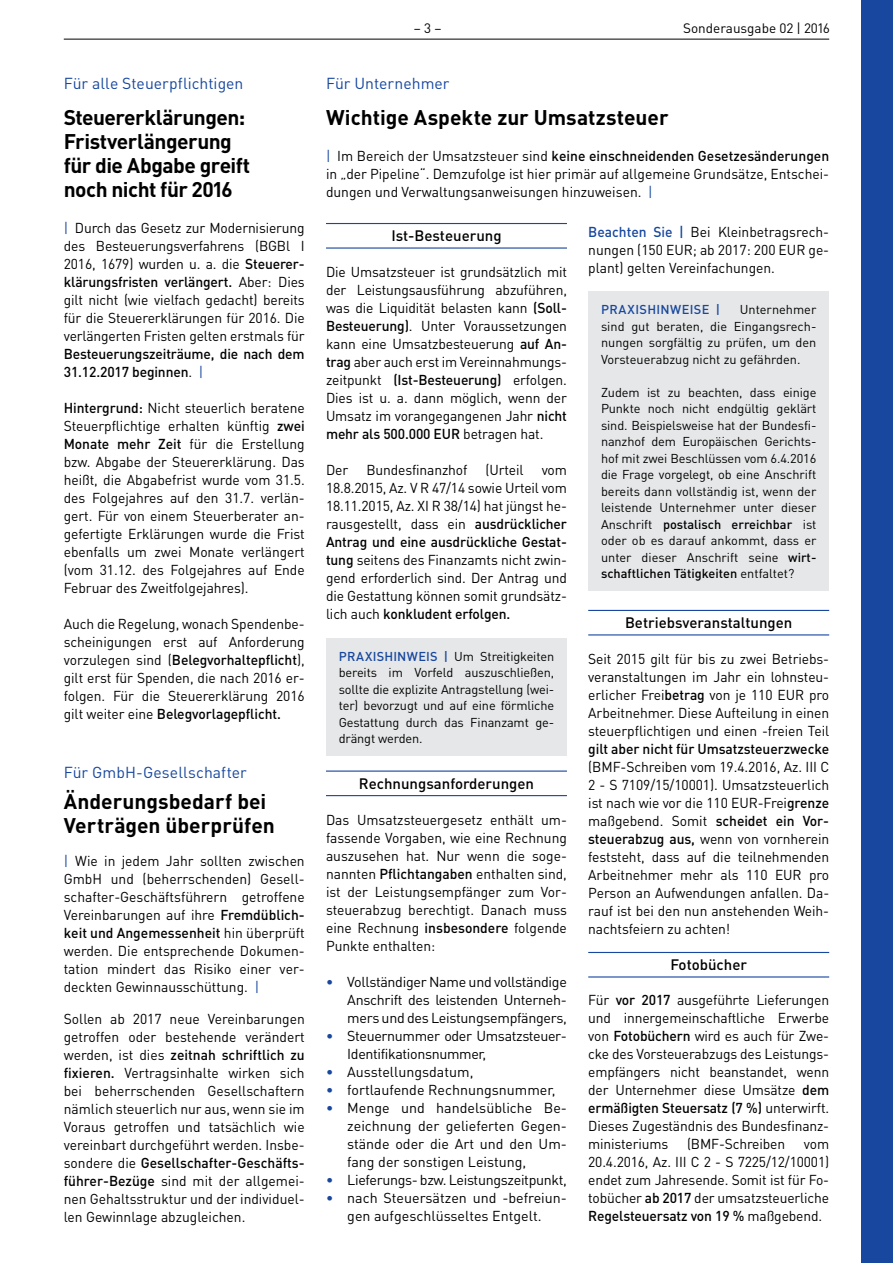
<style>
.page{position:relative;width:893px;height:1263px;background:#fff}
.page>*{position:absolute;margin:0;border:0;box-sizing:border-box;transform-origin:0 0}
.t1{font:700 21px/24px "DIN Pro";letter-spacing:-.03em;color:#000}
.t2{font:700 21px/24px "DIN Pro";letter-spacing:-.005em;color:#000}
.t3{font:15.75px "DIN Pro";color:#17479e}
.t4{font:500 15px "DIN Pro";color:#000}
.t5{font:14.25px/18px "DIN Pro";letter-spacing:-.01em;color:#000;text-align:justify}
.t6{font:500 14.25px/18px "DIN Pro";letter-spacing:-.01em;color:#000}
.t7{font:13.5px "DIN Pro";color:#000}
.t8{font:12.75px/16.5px "DIN Pro";color:#000;text-align:justify}
.t9{font:500 12.75px "DIN Pro";letter-spacing:.03em;color:#17479e}
.s1{font-size:22.5px}
.s2{color:#17479e}
.s3{font-weight:500}
.s4{font-weight:400}
.s5{font-weight:400;color:#17479e}
.s6{font-weight:500;color:#17479e}
</style>
<div class="page">
<hr style="left:64px;top:39px;width:765px;height:1px;background:#000">
<hr style="left:326px;top:223px;width:241px;height:1px;background:#17479e">
<hr style="left:326px;top:247px;width:241px;height:2px;background:#17479e">
<hr style="left:326px;top:770px;width:241px;height:2px;background:#17479e">
<hr style="left:326px;top:795px;width:241px;height:1px;background:#17479e">
<div style="left:326px;top:638px;width:241px;height:118px;background:#e6e7e8"></div>
<hr style="left:588px;top:610px;width:241px;height:1px;background:#17479e">
<hr style="left:588px;top:634px;width:241px;height:1px;background:#17479e">
<hr style="left:588px;top:952px;width:241px;height:1px;background:#17479e">
<hr style="left:588px;top:976px;width:241px;height:1px;background:#17479e">
<div style="left:588px;top:292px;width:241px;height:299px;background:#e6e7e8"></div>
<div style="left:861px;top:0;width:32px;height:1263px;background:#17479e"></div>
<p class="t3" style="left:64px;top:73px;width:181px">Für alle Steuerpflichtigen</p>
<h1 class="t1" style="left:64px;top:105px;width:188px">Steuererklärungen<span class="s1">:<br></span>Fristverlängerung für die Abgabe greift noch nicht für 2016</h1>
<p class="t5" style="left:64px;top:219px;width:242px"><span class="s2">|</span> Durch das Gesetz zur Modernisierung des Besteuerungsverfahrens (BGBl I 2016, 1679) wurden u. a. die <span class="s3">Steuerer&shy;klärungsfristen verlängert.</span> Aber: Dies gilt nicht (wie vielfach gedacht) bereits für die Steuererklärungen für 2016. Die verlängerten Fristen gelten erstmals für</p>
<p class="t6" style="left:64px;top:345px;width:242px">Besteuerungszeiträume, die nach dem<br>31.12.2017 beginnen<span class="s4">.</span> <span class="s5">|</span></p>
<p class="t5" style="left:64px;top:399px;width:242px"><span class="s3">Hintergrund:</span> Nicht steuerlich beratene Steuerpflichtige erhalten künftig <span class="s3">zwei Monate mehr Zeit</span> für die Erstellung bzw. Abgabe der Steuererklärung. Das heißt, die Abgabefrist wurde vom 31.5. des Folgejahres auf den 31.7. verlän&shy;gert. Für von einem Steuerberater an&shy;gefertigte Erklärungen wurde die Frist ebenfalls um zwei Monate verlängert (vom 31.12. des Folgejahres auf Ende Februar des Zweitfolgejahres).</p>
<p class="t5" style="left:64px;top:615px;width:242px">Auch die Regelung, wonach Spendenbe&shy;scheinigungen erst auf Anforderung vorzulegen sind (<span class="s3">Belegvorhaltepflicht</span>), gilt erst für Spenden, die nach 2016 er&shy;folgen. Für die Steuererklärung 2016 gilt weiter eine <span class="s3">Belegvorlagepflicht.</span></p>
<p class="t3" style="left:64px;top:761px;width:185px">Für GmbH-Gesellschafter</p>
<h1 class="t2" style="left:64px;top:789px;width:213px">Änderungsbedarf bei<br>Verträgen überprüfen</h1>
<p class="t5" style="left:64px;top:852px;width:242px"><span class="s2">|</span> Wie in jedem Jahr sollten zwischen GmbH und (beherrschenden) Gesell&shy;schafter-Geschäftsführern getroffene Vereinbarungen auf ihre <span class="s3">Fremdüblich&shy;keit und Angemessenheit</span> hin überprüft werden. Die entsprechende Dokumen&shy;tation mindert das Risiko einer ver&shy;deckten Gewinnausschüttung. <span class="s2">|</span></p>
<p class="t5" style="left:64px;top:1009px;width:242px">Sollen ab 2017 neue Vereinbarungen getroffen oder bestehende verändert werden, ist dies <span class="s3">zeitnah schriftlich zu fixieren.</span> Vertragsinhalte wirken sich bei beherrschenden Gesellschaftern nämlich steuerlich nur aus, wenn sie im Voraus getroffen und tatsächlich wie vereinbart durchgeführt werden. Insbe&shy;sondere die <span class="s3">Gesellschafter-Geschäfts&shy;führer-Bezüge</span> sind mit der allgemei&shy;nen Gehaltsstruktur und der individuel&shy;len Gewinnlage abzugleichen.</p>
<p class="t7" style="left:414px;top:19px;width:29px">– 3 –</p>
<p class="t7" style="left:683px;top:19px;width:148px">Sonderausgabe 02 | 2016</p>
<p class="t3" style="left:326px;top:73px;width:125px">Für Unternehmer</p>
<h1 class="t2" style="left:326px;top:105px;width:344px">Wichtige Aspekte zur Umsatzsteuer</h1>
<p class="t5" style="left:326px;top:147px;width:505px"><span class="s2">|</span> Im Bereich der Umsatzsteuer sind <span class="s3">keine einschneidenden Gesetzesänderungen </span>in „der Pipeline“. Demzufolge ist hier primär auf allgemeine Grundsätze, Entschei&shy;dungen und Verwaltungsanweisungen hinzuweisen. <span class="s2">|</span></p>
<p class="t4" style="left:391px;top:225px;width:112px">Ist-Besteuerung</p>
<p class="t5" style="left:326px;top:262px;width:242px;text-align:left">Die Umsatzsteuer ist grundsätzlich mit der Leistungsausführung abzuführen, was die Liquidität belasten kann <span class="s3">(Soll-Besteuerung)</span>. Unter Voraussetzungen kann eine Umsatzbesteuerung <span class="s3">auf An&shy;trag</span> aber auch erst im Vereinnahmungs&shy;zeitpunkt <span class="s3">(Ist-Besteuerung)</span> erfolgen.<br>Dies ist u. a. dann möglich, wenn der Umsatz im vorangegangenen Jahr <span class="s3">nicht mehr als 500.000 EUR</span> betragen hat.</p>
<p class="t5" style="left:326px;top:460px;width:24px">Der</p>
<p class="t5" style="left:366px;top:460px;width:102px">Bundesfinanzhof</p>
<p class="t5" style="left:486px;top:460px;width:39px">(Urteil</p>
<p class="t5" style="left:588px;top:222px;width:242px"><span class="s6">Beachten Sie |</span> Bei Kleinbetragsrech&shy;nungen (150 EUR; ab 2017: 200 EUR ge&shy;plant) gelten Vereinfachungen.</p>
<p class="t9" style="left:601px;top:301px;width:121px">PRAXISHINWEISE |</p>
<p class="t8" style="left:601px;top:301px;width:217px;text-indent:139px">Unternehmer sind gut beraten, die Eingangsrech&shy;nungen sorgfältig zu prüfen, um den Vorsteuerabzug nicht zu gefährden.</p>
<p class="t8" style="left:601px;top:383px;width:217px">Zudem ist zu beachten, dass einige Punkte noch nicht endgültig geklärt sind. Beispielsweise hat der Bundesfi&shy;nanzhof dem Europäischen Gerichts&shy;hof mit zwei Beschlüssen vom 6.4.2016 die Frage vorgelegt, ob eine Anschrift bereits dann vollständig ist, wenn der leistende Unternehmer unter dieser Anschrift <span class="s3">postalisch erreichbar</span> ist oder ob es darauf ankommt, dass er unter dieser Anschrift seine <span class="s3">wirt&shy;schaftlichen Tätigkeiten</span> entfaltet?</p>
<p class="t4" style="left:625px;top:612px;width:169px">Betriebsveranstaltungen</p>
<p class="t5" style="left:588px;top:649px;width:242px">Seit 2015 gilt für bis zu zwei Betriebs&shy;veranstaltungen im Jahr ein lohnsteu&shy;erlicher Frei<span class="s3">betrag</span> von je 110 EUR pro Arbeitnehmer. Diese Aufteilung in einen steuerpflichtigen und einen -freien Teil</p>
<p class="t6" style="left:588px;top:739px;width:242px">gilt aber nicht für Umsatzsteuerzwecke</p>
<p class="t5" style="left:588px;top:757px;width:242px;text-align:left">(BMF-Schreiben vom 19.4.2016, Az. III C 2 - S 7109/15/10001). Umsatzsteuerlich ist nach wie vor die 110 EUR-Frei<span class="s3">grenze </span>maßgebend. Somit <span class="s3">scheidet ein Vor&shy;steuerabzug aus,</span> wenn von vornherein feststeht, dass auf die teilnehmenden Arbeitnehmer mehr als 110 EUR pro Person an Aufwendungen anfallen. Da&shy;rauf ist bei den nun anstehenden Weih&shy;nachtsfeiern zu achten!</p>
<p class="t4" style="left:670px;top:954px;width:78px">Fotobücher</p>
<p class="t5" style="left:588px;top:990px;width:242px">Für <span class="s3">vor 2017</span> ausgeführte Lieferungen und innergemeinschaftliche Erwerbe von <span class="s3">Fotobüchern</span> wird es auch für Zwe&shy;cke des Vorsteuerabzugs des Leistungs&shy;empfängers nicht beanstandet, wenn der Unternehmer diese Umsätze <span class="s3">dem ermäßigten Steuersatz (7 %)</span> unterwirft.<br>Dieses Zugeständnis des Bundesfinanz&shy;ministeriums</p>
<p class="t5" style="left:326px;top:460px;width:242px;text-indent:216px">vom 18.8.2015, Az. V R 47/14 sowie Urteil vom 18.11.2015, Az. XI R 38/14) hat jüngst he&shy;rausgestellt, dass ein <span class="s3">ausdrücklicher Antrag und eine ausdrückliche Gestat&shy;tung</span> seitens des Finanzamts nicht zwin&shy;gend erforderlich sind. Der Antrag und die Gestattung können somit grundsätz&shy;lich auch <span class="s3">konkludent erfolgen.</span></p>
<p class="t8" style="left:339px;top:647px;width:217px"><span class="s6">PRAXISHINWEIS |</span> Um Streitigkeiten bereits im Vorfeld auszuschließen, sollte die explizite Antragstellung (wei&shy;ter) bevorzugt und auf eine förmliche Gestattung durch das Finanzamt ge&shy;drängt werden.</p>
<p class="t4" style="left:359px;top:773px;width:177px">Rechnungsanforderungen</p>
<p class="t5" style="left:326px;top:810px;width:242px">Das Umsatzsteuergesetz enthält um&shy;fassende Vorgaben, wie eine Rechnung auszusehen hat. Nur wenn die soge&shy;nannten <span class="s3">Pflichtangaben</span> enthalten sind, ist der Leistungsempfänger zum Vor&shy;steuerabzug berechtigt. Danach muss eine Rechnung <span class="s3">insbesondere</span> folgende Punkte enthalten:</p>
<p class="t5" style="left:347px;top:972px;width:221px;text-indent:-21px"><span class="s6">•</span> Vollständiger Name und vollständige Anschrift des leistenden Unterneh&shy;mers und des Leistungsempfängers,</p>
<p class="t5" style="left:347px;top:1026px;width:221px;text-indent:-21px"><span class="s6">•</span> Steuernummer oder Umsatzsteuer-<br>Identifikationsnummer,</p>
<p class="t5" style="left:326px;top:1062px;width:149px"><span class="s6">•</span> Ausstellungsdatum,</p>
<p class="t5" style="left:326px;top:1080px;width:231px"><span class="s6">•</span> fortlaufende Rechnungsnummer,</p>
<p class="t5" style="left:347px;top:1098px;width:221px;text-indent:-21px"><span class="s6">•</span> Menge und handelsübliche Be&shy;zeichnung der gelieferten Gegen&shy;stände oder die Art und den Um&shy;fang der sonstigen Leistung,</p>
<p class="t5" style="left:326px;top:1170px;width:242px"><span class="s6">•</span> Lieferungs- bzw. Leistungszeitpunkt,</p>
<p class="t5" style="left:326px;top:1188px;width:242px;text-align:center"><span class="s6">•</span> nach Steuersätzen und -befreiun&shy;gen aufgeschlüsseltes Entgelt.</p>
<p class="t5" style="left:687px;top:1134px;width:100px">(BMF-Schreiben</p>
<p class="t5" style="left:588px;top:1134px;width:242px;text-indent:216px">vom 20.4.2016, Az. III C 2 - S 7225/12/10001) endet zum Jahresende. Somit ist für Fo&shy;tobücher <span class="s3">ab 2017</span> der umsatzsteuerliche <span class="s3">Regelsteuersatz von 19 %</span> maßgebend.</p>
</div>
